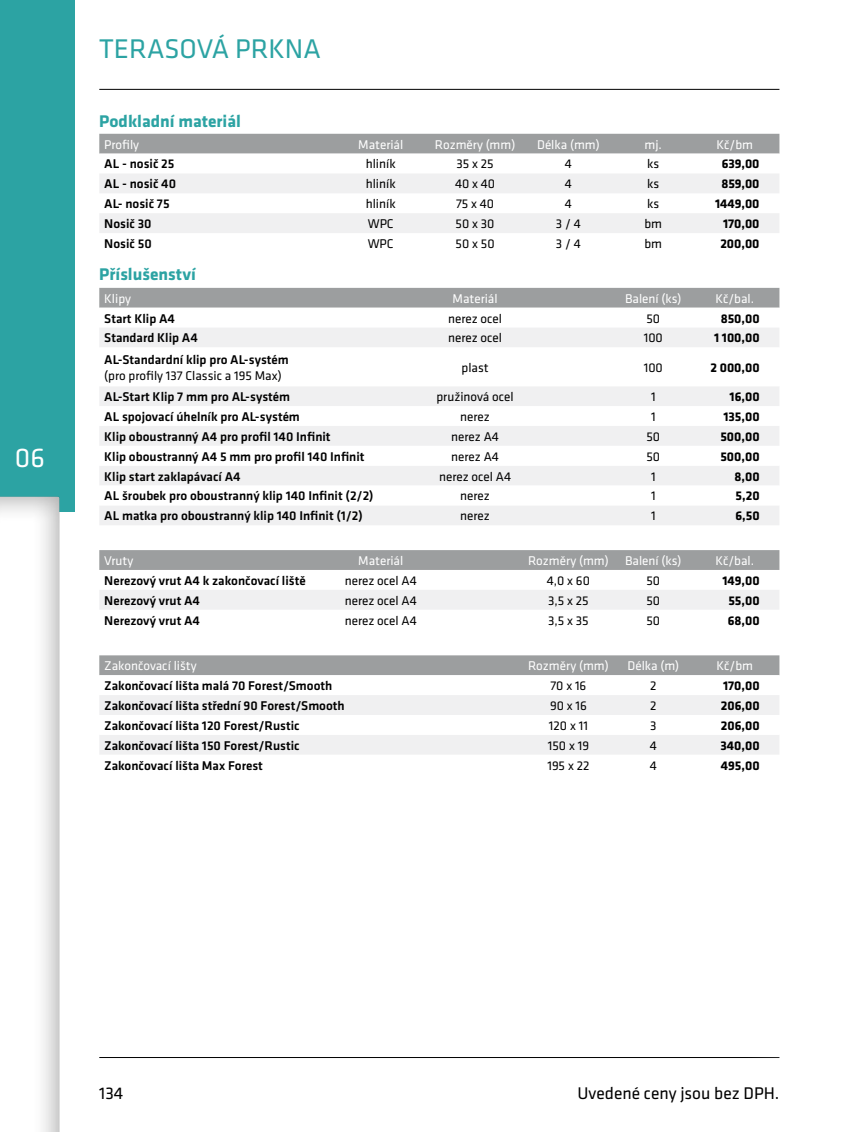
<style>
.page{position:relative;width:844px;height:1132px;background:#fff}
.page>*{position:absolute;margin:0;border:0;box-sizing:border-box;transform-origin:0 0}
.t1{font:28px "Klavika";color:#2ca3a3}
.t2{font:28px "Klavika";color:#fff}
.t3{font:700 17.5px "Klavika";color:#2ca3a3}
.t4{font:17.5px "Klavika";color:#000}
.t5{font:500 13.12px "Klavika";color:#000}
.t6{font:13.12px "Klavika";color:#000}
.t7{font:13.12px "Klavika";color:#fff}
.t8{font:700 13.12px "Klavika";color:#000}
</style>
<div class="page">
<hr style="left:99px;top:1056px;width:680px;height:1px;background:#000">
<div style="left:743px;top:0;width:100px;height:1131px;background:#fff"></div>
<hr style="left:99px;top:89px;width:680px;height:1px;background:#000">
<div style="left:99px;top:288px;width:680px;height:20px;background:#9c9e9f"></div>
<div style="left:99px;top:328px;width:680px;height:197px;background:#f0f0f1"></div>
<svg style="left:99px;top:347px;width:680px;height:158px"></svg>
<div style="left:99px;top:134px;width:680px;height:20px;background:#9c9e9f"></div>
<svg style="left:99px;top:174px;width:680px;height:59px;fill:#f0f0f1"></svg>
<div style="left:99px;top:655px;width:680px;height:20px;background:#9c9e9f"></div>
<div style="left:99px;top:695px;width:680px;height:59px;background:#f0f0f1"></div>
<svg style="left:99px;top:714px;width:680px;height:20px"></svg>
<div style="left:99px;top:550px;width:680px;height:19px;background:#9c9e9f"></div>
<svg style="left:99px;top:569px;width:680px;height:41px"></svg>
<div style="left:99px;top:589px;width:680px;height:20px;background:#f0f0f1"></div>
<div style="left:0;top:0;width:74px;height:511px;background:#2ca3a3"></div>
<div style="left:0;top:494px;width:63px;height:637px;background:#000;opacity:.32"></div>
<h1 class="t2" style="left:15px;top:442px;width:31px">06</h1>
<h1 class="t1" style="left:99px;top:33px;width:223px">TERASOVÁ PRKNA</h1>
<h2 class="t3" style="left:99px;top:112px;width:143px">Podkladní materiál</h2>
<p class="t7" style="left:104px;top:137px;width:36px">Profily</p>
<p class="t7" style="left:358px;top:137px;width:46px">Materiál</p>
<p class="t7" style="left:435px;top:137px;width:82px">Rozměry (mm)</p>
<p class="t7" style="left:537px;top:137px;width:64px">Délka (mm)</p>
<p class="t7" style="left:644px;top:137px;width:19px">mj.</p>
<p class="t7" style="left:716px;top:137px;width:38px">Kč/bm</p>
<p class="t5" style="left:104px;top:157px;width:72px">AL - nosič 25</p>
<p class="t6" style="left:365px;top:157px;width:31px">hliník</p>
<p class="t6" style="left:456px;top:157px;width:39px">35 x 25</p>
<p class="t6" style="left:564px;top:157px;width:9px">4</p>
<p class="t6" style="left:647px;top:157px;width:14px">ks</p>
<p class="t8" style="left:721px;top:157px;width:39px">639,00</p>
<p class="t5" style="left:104px;top:177px;width:73px">AL - nosič 40</p>
<p class="t6" style="left:365px;top:177px;width:31px">hliník</p>
<p class="t6" style="left:455px;top:177px;width:42px">40 x 40</p>
<p class="t6" style="left:564px;top:177px;width:9px">4</p>
<p class="t6" style="left:647px;top:177px;width:14px">ks</p>
<p class="t8" style="left:721px;top:177px;width:40px">859,00</p>
<p class="t5" style="left:104px;top:197px;width:67px">AL- nosič 75</p>
<p class="t6" style="left:365px;top:197px;width:31px">hliník</p>
<p class="t6" style="left:456px;top:197px;width:40px">75 x 40</p>
<p class="t6" style="left:564px;top:197px;width:9px">4</p>
<p class="t6" style="left:647px;top:197px;width:14px">ks</p>
<p class="t8" style="left:714px;top:197px;width:46px">1449,00</p>
<p class="t5" style="left:104px;top:216px;width:49px">Nosič 30</p>
<p class="t6" style="left:367px;top:216px;width:28px">WPC</p>
<p class="t6" style="left:455px;top:216px;width:40px">50 x 30</p>
<p class="t6" style="left:555px;top:216px;width:26px">3 / 4</p>
<p class="t6" style="left:644px;top:216px;width:19px">bm</p>
<p class="t8" style="left:722px;top:216px;width:38px">170,00</p>
<p class="t5" style="left:104px;top:236px;width:49px">Nosič 50</p>
<p class="t6" style="left:367px;top:236px;width:28px">WPC</p>
<p class="t6" style="left:455px;top:236px;width:41px">50 x 50</p>
<p class="t6" style="left:555px;top:236px;width:26px">3 / 4</p>
<p class="t6" style="left:644px;top:236px;width:19px">bm</p>
<p class="t8" style="left:720px;top:236px;width:41px">200,00</p>
<h2 class="t3" style="left:99px;top:264px;width:98px">Příslušenství</h2>
<p class="t7" style="left:104px;top:291px;width:28px">Klipy</p>
<p class="t7" style="left:452px;top:291px;width:46px">Materiál</p>
<p class="t7" style="left:625px;top:291px;width:58px">Balení (ks)</p>
<p class="t7" style="left:715px;top:291px;width:40px">Kč/bal.</p>
<p class="t5" style="left:104px;top:311px;width:72px">Start Klip A4</p>
<p class="t6" style="left:448px;top:311px;width:56px">nerez ocel</p>
<p class="t6" style="left:646px;top:311px;width:15px">50</p>
<p class="t8" style="left:720px;top:311px;width:40px">850,00</p>
<p class="t5" style="left:104px;top:331px;width:95px">Standard Klip A4</p>
<p class="t6" style="left:448px;top:331px;width:56px">nerez ocel</p>
<p class="t6" style="left:643px;top:331px;width:21px">100</p>
<p class="t8" style="left:713px;top:331px;width:47px">1 100,00</p>
<p class="t5" style="left:104px;top:352px;width:186px">AL-Standardní klip pro AL-systém</p>
<p class="t6" style="left:104px;top:368px;width:179px">(pro profily 137 Classic a 195 Max)</p>
<p class="t6" style="left:461px;top:360px;width:29px">plast</p>
<p class="t6" style="left:643px;top:360px;width:21px">100</p>
<p class="t8" style="left:710px;top:360px;width:51px">2 000,00</p>
<p class="t5" style="left:104px;top:389px;width:187px">AL-Start Klip 7 mm pro AL-systém</p>
<p class="t6" style="left:436px;top:389px;width:79px">pružinová ocel</p>
<p class="t6" style="left:651px;top:389px;width:6px">1</p>
<p class="t8" style="left:729px;top:389px;width:31px">16,00</p>
<p class="t5" style="left:104px;top:409px;width:197px">AL spojovací úhelník pro AL-systém</p>
<p class="t6" style="left:460px;top:409px;width:31px">nerez</p>
<p class="t6" style="left:651px;top:409px;width:6px">1</p>
<p class="t8" style="left:723px;top:409px;width:38px">135,00</p>
<p class="t5" style="left:104px;top:429px;width:228px">Klip oboustranný A4 pro profil 140 Infinit</p>
<p class="t6" style="left:451px;top:429px;width:49px">nerez A4</p>
<p class="t6" style="left:646px;top:429px;width:15px">50</p>
<p class="t8" style="left:720px;top:429px;width:41px">500,00</p>
<p class="t5" style="left:104px;top:449px;width:262px">Klip oboustranný A4 5 mm pro profil 140 Infinit</p>
<p class="t6" style="left:451px;top:449px;width:49px">nerez A4</p>
<p class="t6" style="left:646px;top:449px;width:15px">50</p>
<p class="t8" style="left:720px;top:449px;width:41px">500,00</p>
<p class="t5" style="left:104px;top:469px;width:138px">Klip start zaklapávací A4</p>
<p class="t6" style="left:439px;top:469px;width:74px">nerez ocel A4</p>
<p class="t6" style="left:651px;top:469px;width:6px">1</p>
<p class="t8" style="left:734px;top:469px;width:27px">8,00</p>
<p class="t5" style="left:104px;top:489px;width:271px">AL šroubek pro oboustranný klip 140 Infinit (2/2)</p>
<p class="t6" style="left:460px;top:489px;width:31px">nerez</p>
<p class="t6" style="left:651px;top:489px;width:6px">1</p>
<p class="t8" style="left:735px;top:489px;width:25px">5,20</p>
<p class="t5" style="left:104px;top:508px;width:260px">AL matka pro oboustranný klip 140 Infinit (1/2)</p>
<p class="t6" style="left:460px;top:508px;width:31px">nerez</p>
<p class="t6" style="left:651px;top:508px;width:6px">1</p>
<p class="t8" style="left:735px;top:508px;width:26px">6,50</p>
<p class="t7" style="left:104px;top:553px;width:31px">Vruty</p>
<p class="t7" style="left:358px;top:553px;width:46px">Materiál</p>
<p class="t7" style="left:528px;top:553px;width:155px">Rozměry (mm) Balení (ks)</p>
<p class="t7" style="left:715px;top:553px;width:40px">Kč/bal.</p>
<p class="t5" style="left:104px;top:573px;width:203px">Nerezový vrut A4 k zakončovací liště</p>
<p class="t6" style="left:344px;top:573px;width:74px">nerez ocel A4</p>
<p class="t6" style="left:547px;top:573px;width:44px">4,0 x 60</p>
<p class="t6" style="left:646px;top:573px;width:15px">50</p>
<p class="t8" style="left:722px;top:573px;width:39px">149,00</p>
<p class="t5" style="left:104px;top:593px;width:97px">Nerezový vrut A4</p>
<p class="t6" style="left:344px;top:593px;width:74px">nerez ocel A4</p>
<p class="t6" style="left:548px;top:593px;width:42px">3,5 x 25</p>
<p class="t6" style="left:646px;top:593px;width:15px">50</p>
<p class="t8" style="left:728px;top:593px;width:33px">55,00</p>
<p class="t5" style="left:104px;top:613px;width:97px">Nerezový vrut A4</p>
<p class="t6" style="left:344px;top:613px;width:74px">nerez ocel A4</p>
<p class="t6" style="left:548px;top:613px;width:42px">3,5 x 35</p>
<p class="t6" style="left:646px;top:613px;width:15px">50</p>
<p class="t8" style="left:727px;top:613px;width:33px">68,00</p>
<p class="t7" style="left:104px;top:658px;width:94px">Zakončovací lišty</p>
<p class="t7" style="left:528px;top:658px;width:82px">Rozměry (mm)</p>
<p class="t7" style="left:627px;top:658px;width:53px">Délka (m)</p>
<p class="t7" style="left:716px;top:658px;width:38px">Kč/bm</p>
<p class="t5" style="left:104px;top:678px;width:229px">Zakončovací lišta malá 70 Forest/Smooth</p>
<p class="t6" style="left:550px;top:678px;width:37px">70 x 16</p>
<p class="t6" style="left:650px;top:678px;width:8px">2</p>
<p class="t8" style="left:722px;top:678px;width:38px">170,00</p>
<p class="t5" style="left:104px;top:698px;width:242px">Zakončovací lišta střední 90 Forest/Smooth</p>
<p class="t6" style="left:550px;top:698px;width:38px">90 x 16</p>
<p class="t6" style="left:650px;top:698px;width:8px">2</p>
<p class="t8" style="left:720px;top:698px;width:40px">206,00</p>
<p class="t5" style="left:104px;top:718px;width:197px">Zakončovací lišta 120 Forest/Rustic</p>
<p class="t6" style="left:549px;top:718px;width:40px">120 x 11</p>
<p class="t6" style="left:650px;top:718px;width:8px">3</p>
<p class="t8" style="left:720px;top:718px;width:40px">206,00</p>
<p class="t5" style="left:104px;top:738px;width:197px">Zakončovací lišta 150 Forest/Rustic</p>
<p class="t6" style="left:547px;top:738px;width:43px">150 x 19</p>
<p class="t6" style="left:649px;top:738px;width:9px">4</p>
<p class="t8" style="left:720px;top:738px;width:41px">340,00</p>
<p class="t5" style="left:104px;top:757px;width:160px">Zakončovací lišta Max Forest</p>
<p class="t6" style="left:547px;top:757px;width:44px">195 x 22</p>
<p class="t6" style="left:649px;top:757px;width:9px">4</p>
<p class="t8" style="left:720px;top:757px;width:40px">495,00</p>
<h2 class="t4" style="left:99px;top:1083px;width:26px">134</h2>
<h2 class="t4" style="left:577px;top:1083px;width:203px">Uvedené ceny jsou bez DPH.</h2>
</div>
